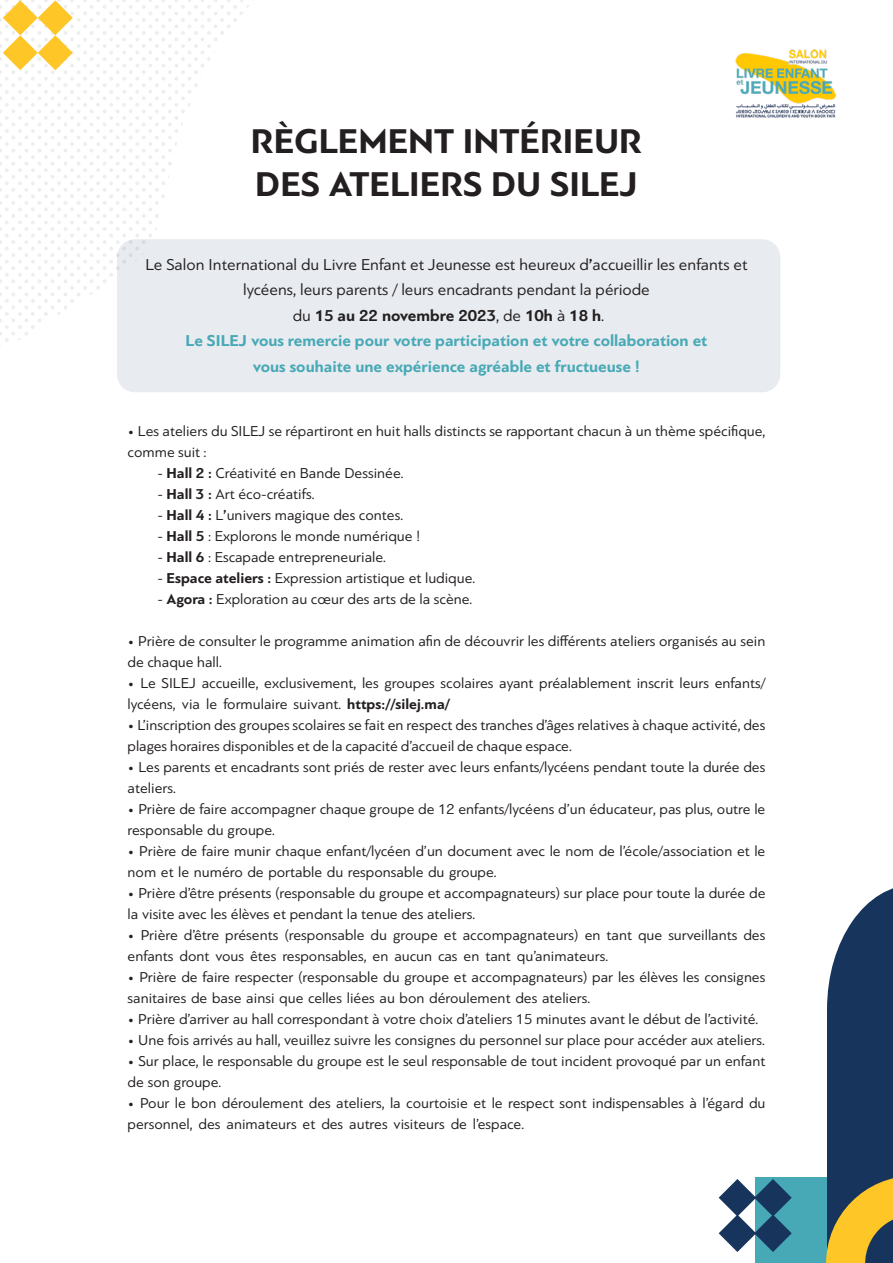
<style>
.page{position:relative;width:893px;height:1263px;background:#fff}
.page>*{position:absolute;margin:0;border:0;box-sizing:border-box;transform-origin:0 0}
.t1{font:700 36px "PF Bague Sans Pro";color:#231f20}
.t2{font:16.5px/25.5px "PF Bague Sans Pro";color:#231f20;text-align:center}
.t3{font:700 16.5px "PF Bague Sans Pro";color:#47a9b6}
.t4{font:700 16.5px "PF Bague Sans Pro";color:#231f20}
.t5{font:15px/21px "PF Bague Sans Pro";color:#231f20}
.s1{font-weight:700}
.s2{font-weight:400}
</style>
<div class="page">
<div style="left:827px;top:1009px;width:66px;height:254px;background:#17355c"></div>
<div style="left:756px;top:1178px;width:71px;height:85px;background:#47a9b6"></div>
<svg style="left:718px;top:1178px;width:74px;height:75px"></svg>
<svg style="left:827px;top:888px;width:66px;height:121px"></svg>
<svg style="left:826px;top:1177px;width:67px;height:86px"></svg>
<svg style="left:0;top:0;width:254px;height:342px"></svg>
<img style="left:735px;top:49px;width:101px;height:69px">
<div style="left:117px;top:239px;width:663px;height:153px;background:#e8ebef;border-radius:18px"></div>
<p class="t1" style="left:251px;top:119px;width:393px">RÈGLEMENT INTÉRIEUR</p>
<p class="t1" style="left:255px;top:163px;width:384px">DES ATELIERS DU SILEJ</p>
<p class="t2" style="left:145px;top:252px;width:604px">Le Salon International du Livre Enfant et Jeunesse est heureux d<span class="s1">’</span>accueillir les enfants et lycéens, leurs parents / leurs encadrants pendant la période</p>
<p class="t4" style="left:293px;top:305px;width:313px"><span class="s2">du</span> 15 au 22 novembre 2023<span class="s2">, de</span> 10h <span class="s2">à</span> 18 h<span class="s2">.</span></p>
<p class="t3" style="left:186px;top:331px;width:523px">Le SILEJ vous remercie pour votre participation et votre collaboration et</p>
<p class="t3" style="left:253px;top:356px;width:389px">vous souhaite une expérience agréable et fructueuse !</p>
<p class="t5" style="left:128px;top:421px;width:639px">• Les ateliers du SILEJ se répartiront en huit halls distincts se rapportant chacun à un thème spécifique, comme suit :</p>
<p class="t5" style="left:157px;top:463px;width:248px">- <span class="s1">Hall 2 :</span> Créativité en Bande Dessinée.</p>
<p class="t5" style="left:157px;top:484px;width:159px">- <span class="s1">Hall 3 :</span> Art éco-créatifs.</p>
<p class="t5" style="left:157px;top:505px;width:247px">- <span class="s1">Hall 4 :</span> L<span class="s1">’</span>univers magique des contes.</p>
<p class="t5" style="left:157px;top:526px;width:265px">- <span class="s1">Hall 5</span> : Explorons le monde numérique !</p>
<p class="t5" style="left:157px;top:547px;width:230px">- <span class="s1">Hall 6</span> : Escapade entrepreneuriale.</p>
<p class="t5" style="left:157px;top:568px;width:319px">- <span class="s1">Espace ateliers :</span> Expression artistique et ludique.</p>
<p class="t5" style="left:157px;top:589px;width:317px">- <span class="s1">Agora :</span> Exploration au cœur des arts de la scène.</p>
<p class="t5" style="left:128px;top:631px;width:639px">• Prière de consulter le programme animation afin de découvrir les différents ateliers organisés au sein de chaque hall.</p>
<p class="t5" style="left:128px;top:673px;width:639px">• Le SILEJ accueille, exclusivement, les groupes scolaires ayant préalablement inscrit leurs enfants/ lycéens, via le formulaire suivant. <span class="s1">https://silej.ma/</span></p>
<p class="t5" style="left:128px;top:715px;width:639px">• L’inscription des groupes scolaires se fait en respect des tranches d’âges relatives à chaque activité, des plages horaires disponibles et de la capacité d’accueil de chaque espace.</p>
<p class="t5" style="left:128px;top:757px;width:639px">• Les parents et encadrants sont priés de rester avec leurs enfants/lycéens pendant toute la durée des ateliers.</p>
<p class="t5" style="left:128px;top:799px;width:639px">• Prière de faire accompagner chaque groupe de 12 enfants/lycéens d’un éducateur, pas plus, outre le responsable du groupe.</p>
<p class="t5" style="left:128px;top:841px;width:639px">• Prière de faire munir chaque enfant/lycéen d’un document avec le nom de l’école/association et le nom et le numéro de portable du responsable du groupe.</p>
<p class="t5" style="left:128px;top:883px;width:639px">• Prière d’être présents (responsable du groupe et accompagnateurs) sur place pour toute la durée de la visite avec les élèves et pendant la tenue des ateliers.</p>
<p class="t5" style="left:128px;top:925px;width:639px">• Prière d’être présents (responsable du groupe et accompagnateurs) en tant que surveillants des enfants dont vous êtes responsables, en aucun cas en tant qu’animateurs.</p>
<p class="t5" style="left:128px;top:967px;width:639px">• Prière de faire respecter (responsable du groupe et accompagnateurs) par les élèves les consignes sanitaires de base ainsi que celles liées au bon déroulement des ateliers.</p>
<p class="t5" style="left:128px;top:1009px;width:632px">• Prière d’arriver au hall correspondant à votre choix d’ateliers 15 minutes avant le début de l’activité.</p>
<p class="t5" style="left:128px;top:1030px;width:639px">• Une fois arrivés au hall, veuillez suivre les consignes du personnel sur place pour accéder aux ateliers.</p>
<p class="t5" style="left:128px;top:1051px;width:639px">• Sur place, le responsable du groupe est le seul responsable de tout incident provoqué par un enfant de son groupe.</p>
<p class="t5" style="left:128px;top:1093px;width:639px">• Pour le bon déroulement des ateliers, la courtoisie et le respect sont indispensables à l’égard du personnel, des animateurs et des autres visiteurs de l’espace.</p>
</div>
